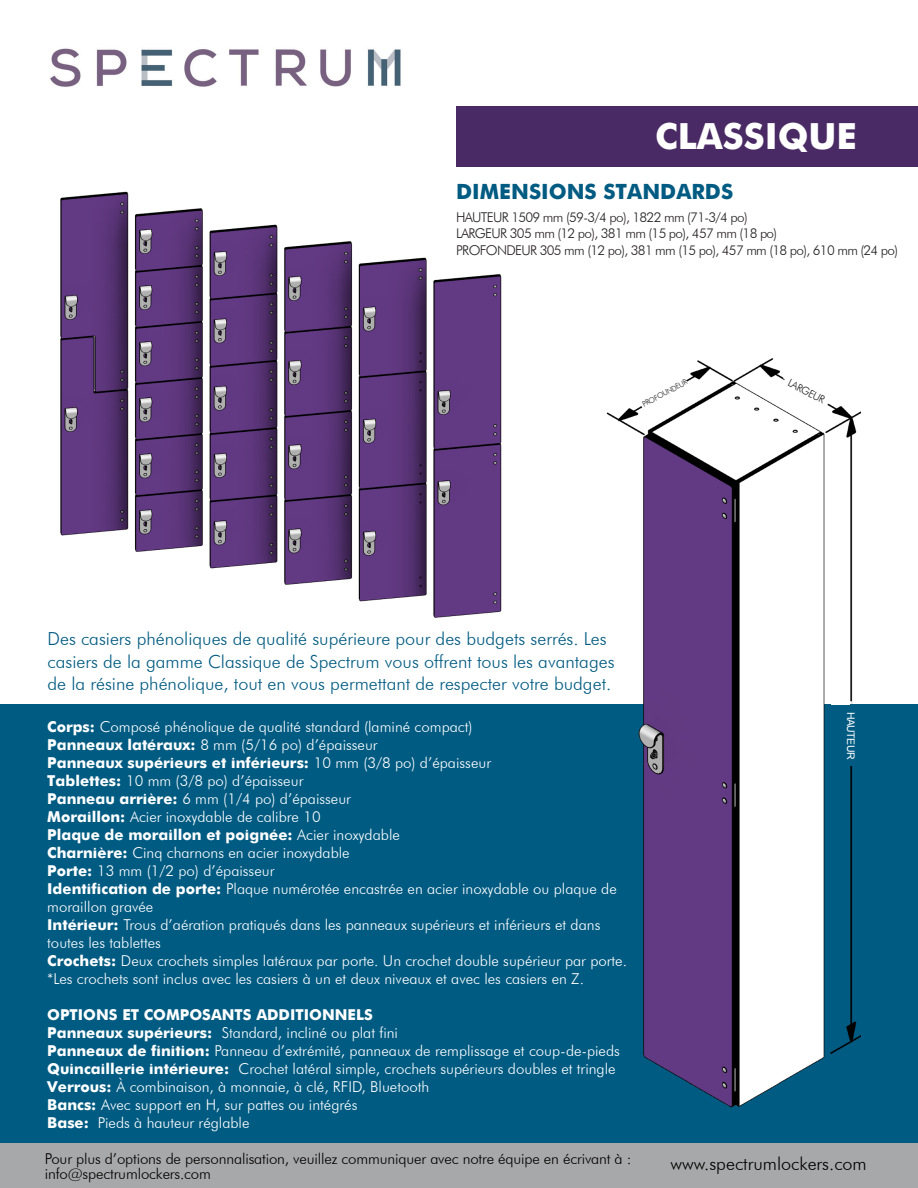
<style>
.page{position:relative;width:918px;height:1188px;background:#fff}
.page>*{position:absolute;margin:0;border:0;box-sizing:border-box;transform-origin:0 0}
.t1{font:700 36px "Futura";color:#fff}
.t2{font:700 21px "Futura";color:#005b82}
.t3{font:300 18px/22.5px "Futura BT";color:#005b82}
.t4{font:300 18px "Futura BT";color:#000}
.t5{font:300 15px/18px "Futura BT";color:#fff}
.t6{font:700 15px "Futura";color:#fff}
.t7{font:300 15px/15px "Futura BT";letter-spacing:-.01em;color:#000}
.t8{font:300 13.5px/16.2px "Futura BT";letter-spacing:-.05em;color:#231f20}
.t9{font:300 10.5px "Futura BT";color:#231f20}
.t10{font:10.5px "Arial";letter-spacing:-.05em;color:#fff}
.t11{font:300 7.5px "Futura BT";color:#231f20}
.s1{font-family:"Futura";font-weight:700}
.s2{font-family:"Futura BT";font-weight:300}
</style>
<div class="page">
<img style="left:60px;top:191px;width:442px;height:427px">
<div style="left:0;top:704px;width:918px;height:484px;background:#005b82"></div>
<img style="left:50px;top:48px;width:351px;height:39px">
<div style="left:456px;top:106px;width:462px;height:61px;background:#4a2a64"></div>
<img style="left:606px;top:358px;width:255px;height:750px">
<div style="left:0;top:1143px;width:918px;height:45px;background:#a7a8aa"></div>
<svg style="left:635px;top:369px;width:54px;height:42px"></svg>
<svg style="left:783px;top:363px;width:52px;height:45px"></svg>
<div style="left:834px;top:704px;width:27px;height:62px;background:#005b82"></div>
<div style="left:831px;top:643px;width:18px;height:61px;background:#fff"></div>
<p class="t1" style="left:655px;top:110px;width:203px">CLASSIQUE</p>
<p class="t2" style="left:456px;top:176px;width:279px">DIMENSIONS STANDARDS</p>
<p class="t8" style="left:456px;top:209px;width:293px">HAUTEUR 1509 mm (59-3/4 po), 1822 mm (71-3/4 po)</p>
<p class="t8" style="left:456px;top:225px;width:443px">LARGEUR 305 mm (12 po), 381 mm (15 po), 457 mm (18 po)<br>PROFONDEUR 305 mm (12 po), 381 mm (15 po), 457 mm (18 po), 610 mm (24 po)</p>
<p class="t11" style="left:641px;top:401px;width:51px;rotate:-28deg">PROFOUNDEUR</p>
<p class="t9" style="left:792px;top:376px;width:41px;rotate:27deg">LARGEUR</p>
<p class="t3" style="left:48px;top:627px;width:569px">Des casiers phénoliques de qualité supérieure pour des budgets serrés. Les casiers de la gamme Classique de Spectrum vous offrent tous les avantages de la résine phénolique, tout en vous permettant de respecter votre budget.</p>
<p class="t5" style="left:47px;top:718px;width:427px"><span class="s1">Corps:</span> Composé phénolique de qualité standard (laminé compact)</p>
<p class="t5" style="left:47px;top:736px;width:332px"><span class="s1">Panneaux latéraux:</span> 8 mm (5/16 po) d’épaisseur</p>
<p class="t6" style="left:47px;top:752px;width:445px">Panneaux supérieurs et inférieurs: <span class="s2">10 mm (3/8 po) d’épaisseur</span></p>
<p class="t5" style="left:47px;top:772px;width:258px"><span class="s1">Tablettes:</span> 10 mm (3/8 po) d’épaisseur</p>
<p class="t5" style="left:47px;top:790px;width:305px"><span class="s1">Panneau arrière:</span> 6 mm (1/4 po) d’épaisseur</p>
<p class="t5" style="left:47px;top:808px;width:275px"><span class="s1">Moraillon:</span> Acier inoxydable de calibre 10</p>
<p class="t6" style="left:47px;top:824px;width:354px">Plaque de moraillon et poignée: <span class="s2">Acier inoxydable</span></p>
<p class="t5" style="left:47px;top:844px;width:304px"><span class="s1">Charnière:</span> Cinq charnons en acier inoxydable</p>
<p class="t5" style="left:47px;top:862px;width:229px"><span class="s1">Porte:</span> 13 mm (1/2 po) d’épaisseur</p>
<p class="t5" style="left:47px;top:880px;width:571px"><span class="s1">Identification de porte:</span> Plaque numérotée encastrée en acier inoxydable ou plaque de moraillon gravée<br><span class="s1">Intérieur:</span> Trous d’aération pratiqués dans les panneaux supérieurs et inférieurs et dans toutes les tablettes</p>
<p class="t5" style="left:47px;top:952px;width:581px"><span class="s1">Crochets:</span> Deux crochets simples latéraux par porte. Un crochet double supérieur par porte. *Les crochets sont inclus avec les casiers à un et deux niveaux et avec les casiers en Z.</p>
<p class="t6" style="left:47px;top:1004px;width:327px">OPTIONS ET COMPOSANTS ADDITIONNELS</p>
<p class="t5" style="left:47px;top:1024px;width:574px"><span class="s1">Panneaux supérieurs:</span> Standard, incliné ou plat fini<br><span class="s1">Panneaux de finition:</span> Panneau d’extrémité, panneaux de remplissage et coup-de-pieds</p>
<p class="t5" style="left:47px;top:1060px;width:570px"><span class="s1">Quincaillerie intérieure:</span> Crochet latéral simple, crochets supérieurs doubles et tringle</p>
<p class="t5" style="left:47px;top:1078px;width:384px"><span class="s1">Verrous:</span> À combinaison, à monnaie, à clé, RFID, Bluetooth</p>
<p class="t5" style="left:47px;top:1096px;width:312px"><span class="s1">Bancs:</span> Avec support en H, sur pattes ou intégrés<br><span class="s1">Base:</span> Pieds à hauteur réglable</p>
<p class="t7" style="left:45px;top:1151px;width:588px">Pour plus d’options de personnalisation, veuillez communiquer avec notre équipe en écrivant à : info@spectrumlockers.com</p>
<p class="t10" style="left:858px;top:712px;width:49px;rotate:90deg">HAUTEUR</p>
<p class="t4" style="left:671px;top:1153px;width:198px">www.spectrumlockers.com</p>
</div>
